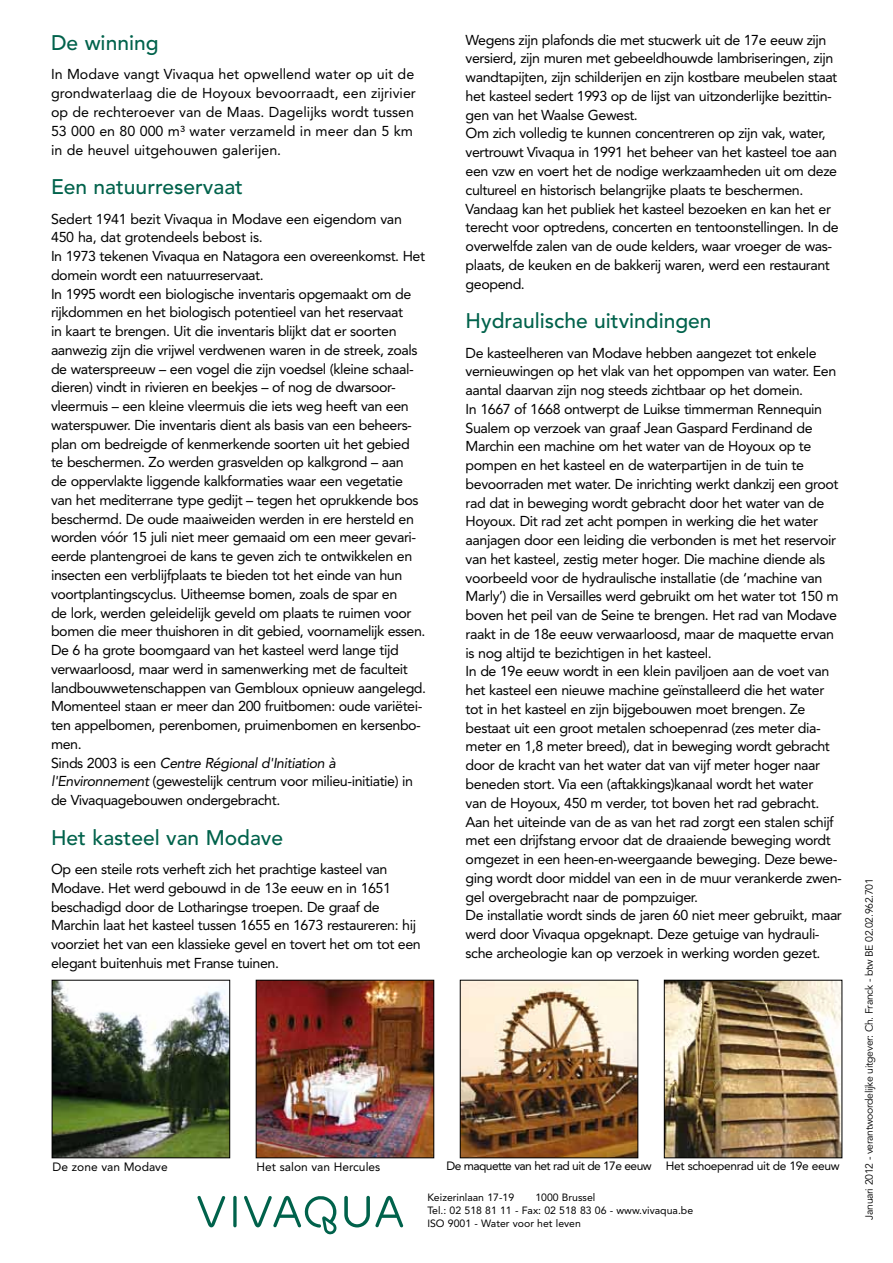
<style>
.page{position:relative;width:893px;height:1263px;background:#fff}
.page>*{position:absolute;margin:0;border:0;box-sizing:border-box;transform-origin:0 0}
.t1{font:500 21px "Avenir LT";color:#00624b}
.t2{font:14.25px/18.8px "Avenir LT";letter-spacing:-.03em;color:#000}
.t3{font:14.25px/18.8px "Avenir LT";color:#000}
.t4{font:12px "Avenir LT";letter-spacing:-.05em;color:#000}
.t5{font:12px "Avenir LT";color:#000}
.t6{font:10.5px/12.8px "Avenir LT";color:#000}
.t7{font:10.5px "Avenir LT";letter-spacing:-.03em;color:#000}
.s1{font-style:italic}
</style>
<div class="page">
<img style="left:54px;top:982px;width:174px;height:174px">
<div style="left:52px;top:980px;width:178px;height:178px;border:1px solid #000"></div>
<img style="left:258px;top:982px;width:174px;height:174px">
<div style="left:256px;top:980px;width:178px;height:178px;border:1px solid #000"></div>
<img style="left:462px;top:982px;width:174px;height:174px">
<div style="left:460px;top:980px;width:178px;height:178px;border:1px solid #000"></div>
<img style="left:666px;top:982px;width:174px;height:174px">
<div style="left:664px;top:980px;width:178px;height:178px;border:1px solid #000"></div>
<svg style="left:197px;top:1196px;width:28px;height:31px"></svg>
<svg style="left:233px;top:1196px;width:4px;height:31px"></svg>
<svg style="left:344px;top:1196px;width:59px;height:31px"></svg>
<svg style="left:244px;top:1196px;width:92px;height:38px"></svg>
<h1 class="t1" style="left:51px;top:31px;width:109px">De winning</h1>
<p class="t3" style="left:51px;top:65px;width:366px">In Modave vangt Vivaqua het opwellend water op uit de grondwaterlaag die de Hoyoux bevoorraadt, een zijrivier op de rechteroever van de Maas. Dagelijks wordt tussen 53 000 en 80 000 m³ water verzameld in meer dan 5 km in de heuvel uitgehouwen galerijen.</p>
<h1 class="t1" style="left:51px;top:175px;width:193px">Een natuurreservaat</h1>
<p class="t2" style="left:51px;top:209px;width:377px">Sedert 1941 bezit Vivaqua in Modave een eigendom van 450 ha, dat grotendeels bebost is.<br>In 1973 tekenen Vivaqua en Natagora een overeenkomst. Het domein wordt een natuurreservaat.<br>In 1995 wordt een biologische inventaris opgemaakt om de rijkdommen en het biologisch potentieel van het reservaat<br>in kaart te brengen. Uit die inventaris blijkt dat er soorten aanwezig zijn die vrijwel verdwenen waren in de streek, zoals de waterspreeuw – een vogel die zijn voedsel (kleine schaal&shy;dieren) vindt in rivieren en beekjes – of nog de dwarsoor&shy;vleermuis – een kleine vleermuis die iets weg heeft van een waterspuwer. Die inventaris dient als basis van een beheers&shy;plan om bedreigde of kenmerkende soorten uit het gebied<br>te beschermen. Zo werden grasvelden op kalkgrond – aan<br>de oppervlakte liggende kalkformaties waar een vegetatie van het mediterrane type gedijt – tegen het oprukkende bos beschermd. De oude maaiweiden werden in ere hersteld en worden vóór 15 juli niet meer gemaaid om een meer gevari&shy;eerde plantengroei de kans te geven zich te ontwikkelen en insecten een verblijfplaats te bieden tot het einde van hun voortplantingscyclus. Uitheemse bomen, zoals de spar en<br>de lork, werden geleidelijk geveld om plaats te ruimen voor bomen die meer thuishoren in dit gebied, voornamelijk essen.<br>De 6 ha grote boomgaard van het kasteel werd lange tijd verwaarloosd, maar werd in samenwerking met de faculteit landbouwwetenschappen van Gembloux opnieuw aangelegd.<br>Momenteel staan er meer dan 200 fruitbomen: oude variëtei&shy;ten appelbomen, perenbomen, pruimenbomen en kersenbo&shy;men.<br>Sinds 2003 is een <span class="s1">Centre Régional d'Initiation à l'Environnement</span> (gewestelijk centrum voor milieu-initiatie) in de Vivaquagebouwen ondergebracht.</p>
<h1 class="t1" style="left:51px;top:825px;width:234px">Het kasteel van Modave</h1>
<p class="t2" style="left:51px;top:860px;width:371px">Op een steile rots verheft zich het prachtige kasteel van Modave. Het werd gebouwd in de 13e eeuw en in 1651 beschadigd door de Lotharingse troepen. De graaf de Marchin laat het kasteel tussen 1655 en 1673 restaureren: hij voorziet het van een klassieke gevel en tovert het om tot een elegant buitenhuis met Franse tuinen.</p>
<p class="t2" style="left:466px;top:31px;width:375px">Wegens zijn plafonds die met stucwerk uit de 17e eeuw zijn versierd, zijn muren met gebeeldhouwde lambriseringen, zijn wandtapijten, zijn schilderijen en zijn kostbare meubelen staat het kasteel sedert 1993 op de lijst van uitzonderlijke bezittin&shy;gen van het Waalse Gewest.<br>Om zich volledig te kunnen concentreren op zijn vak, water, vertrouwt Vivaqua in 1991 het beheer van het kasteel toe aan een vzw en voert het de nodige werkzaamheden uit om deze cultureel en historisch belangrijke plaats te beschermen.<br>Vandaag kan het publiek het kasteel bezoeken en kan het er terecht voor optredens, concerten en tentoonstellingen. In de overwelfde zalen van de oude kelders, waar vroeger de was&shy;plaats, de keuken en de bakkerij waren, werd een restaurant geopend.</p>
<h1 class="t1" style="left:466px;top:309px;width:247px">Hydraulische uitvindingen</h1>
<p class="t2" style="left:466px;top:343px;width:378px">De kasteelheren van Modave hebben aangezet tot enkele vernieuwingen op het vlak van het oppompen van water. Een aantal daarvan zijn nog steeds zichtbaar op het domein.<br>In 1667 of 1668 ontwerpt de Luikse timmerman Rennequin Sualem op verzoek van graaf Jean Gaspard Ferdinand de Marchin een machine om het water van de Hoyoux op te pompen en het kasteel en de waterpartijen in de tuin te bevoorraden met water. De inrichting werkt dankzij een groot rad dat in beweging wordt gebracht door het water van de Hoyoux. Dit rad zet acht pompen in werking die het water aanjagen door een leiding die verbonden is met het reservoir van het kasteel, zestig meter hoger. Die machine diende als voorbeeld voor de hydraulische installatie (de ‘machine van Marly’) die in Versailles werd gebruikt om het water tot 150 m boven het peil van de Seine te brengen. Het rad van Modave raakt in de 18e eeuw verwaarloosd, maar de maquette ervan is nog altijd te bezichtigen in het kasteel.<br>In de 19e eeuw wordt in een klein paviljoen aan de voet van het kasteel een nieuwe machine geïnstalleerd die het water tot in het kasteel en zijn bijgebouwen moet brengen. Ze bestaat uit een groot metalen schoepenrad (zes meter dia&shy;meter en 1,8 meter breed), dat in beweging wordt gebracht door de kracht van het water dat van vijf meter hoger naar beneden stort. Via een (aftakkings)kanaal wordt het water<br>van de Hoyoux, 450 m verder, tot boven het rad gebracht.<br>Aan het uiteinde van de as van het rad zorgt een stalen schijf met een drijfstang ervoor dat de draaiende beweging wordt omgezet in een heen-en-weergaande beweging. Deze bewe&shy;ging wordt door middel van een in de muur verankerde zwen&shy;gel overgebracht naar de pompzuiger.<br>De installatie wordt sinds de jaren 60 niet meer gebruikt, maar werd door Vivaqua opgeknapt. Deze getuige van hydrauli&shy;sche archeologie kan op verzoek in werking worden gezet.</p>
<p class="t5" style="left:53px;top:1159px;width:117px">De zone van Modave</p>
<p class="t5" style="left:257px;top:1159px;width:125px">Het salon van Hercules</p>
<p class="t4" style="left:446px;top:1159px;width:395px">De maquette van het rad uit de 17e eeuw Het schoepenrad uit de 19e eeuw</p>
<p class="t6" style="left:427px;top:1191px;width:267px;text-indent:108px">1000 Brussel<br>Tel.: 02 518 81 11 - Fax: 02 518 83 06 - www.vivaqua.be<br>ISO 9001 - Water voor het leven</p>
<p class="t6" style="left:427px;top:1191px;width:88px">Keizerinlaan 17-19</p>
<p class="t7" style="left:863px;top:1220px;width:343px;rotate:-90deg">Januari 2012 - verantwoordelijke uitgever: Ch. Franck - btw BE 02.02.962.701</p>
</div>
